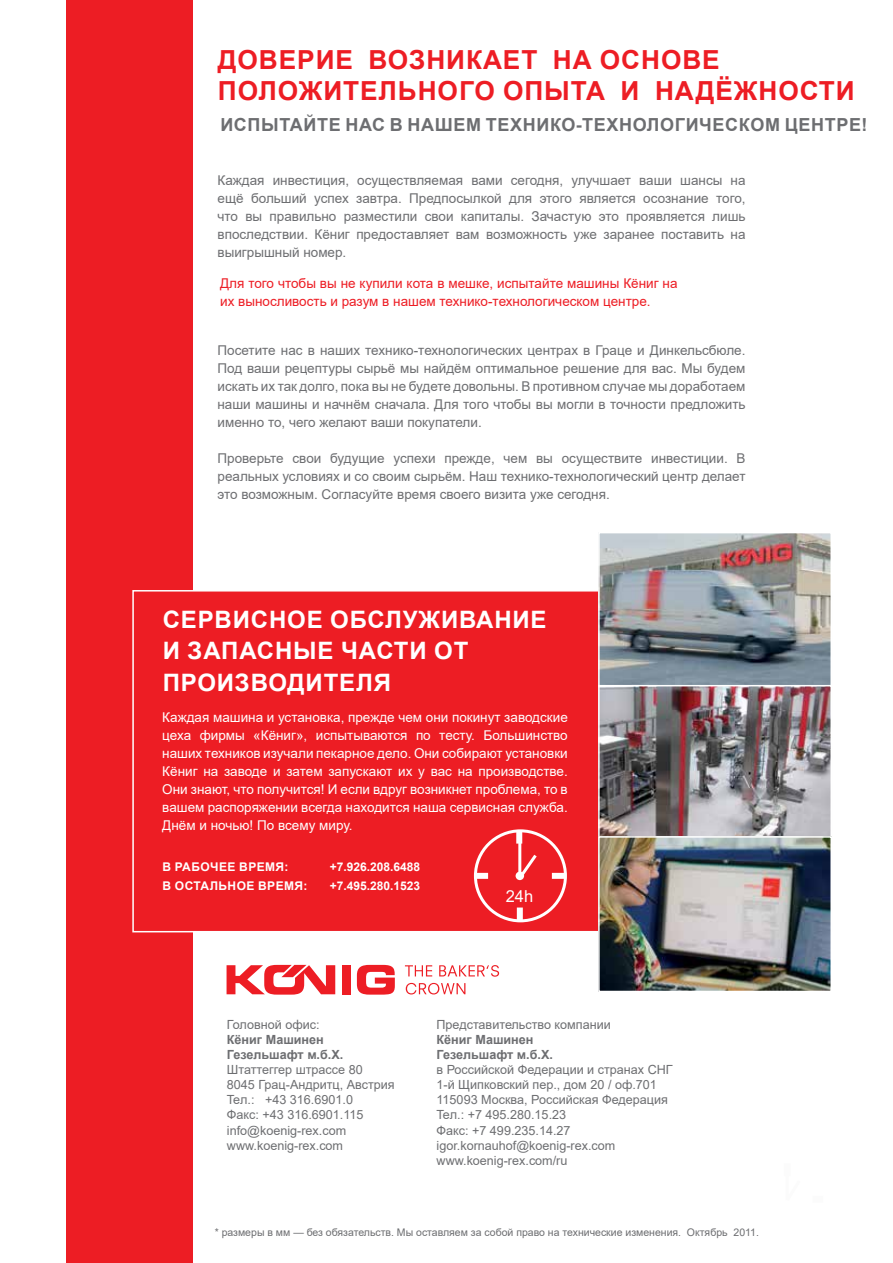
<style>
.page{position:relative;width:893px;height:1263px;background:#fff}
.page>*{position:absolute;margin:0;border:0;box-sizing:border-box;transform-origin:0 0}
.t1{font:700 26.25px/31.5px "Arial";letter-spacing:.035em;color:#ed1d24}
.t2{font:700 24px/31.5px "Arial";letter-spacing:.035em;color:#fff}
.t3{font:700 18px "Arial";letter-spacing:.035em;color:#6d6e71}
.t4{font:16.5px "Arial";color:#fff}
.t5{font:13.5px/18px "Arial";color:#6d6e71;text-align:justify}
.t6{font:13.5px/18px "Arial";color:#fff;text-align:justify}
.t7{font:13.5px/18px "Arial";color:#ed1d24}
.t8{font:12.6px/15.1px "Arial";color:#6d6e71}
.t9{font:700 12.6px/15.1px "Arial";color:#6d6e71}
.t10{font:700 12px "Arial";letter-spacing:.035em;color:#fff}
.t11{font:700 12px "Arial";color:#fff}
.t12{font:10.5px "Arial";color:#6d6e71}
</style>
<div class="page">
<div style="left:812px;top:1196px;width:11px;height:6px;background:#fbfbfb"></div>
<hr style="left:785px;top:1174px;width:3px;height:26px;background:#fbfbfb">
<div style="left:784px;top:1163px;width:7px;height:13px;background:#fbfbfb"></div>
<div style="left:67px;top:0;width:126px;height:1263px;background:#ed1d24"></div>
<div style="left:132px;top:590px;width:701px;height:342px;background:#ed1d24;border:2px solid #fff"></div>
<img style="left:601px;top:535px;width:228px;height:301px">
<div style="left:598px;top:532px;width:234px;height:154px;border:2px solid #fff"></div>
<div style="left:474px;top:829px;width:93px;height:93px;border:3px solid #fff;border-radius:50%"></div>
<div style="left:475px;top:873px;width:13px;height:6px;background:#fff"></div>
<div style="left:552px;top:873px;width:13px;height:6px;background:#fff"></div>
<div style="left:516px;top:831px;width:6px;height:13px;background:#fff"></div>
<div style="left:517px;top:907px;width:6px;height:13px;background:#fff"></div>
<hr style="left:518px;top:840px;width:3px;height:36px;background:#fff">
<svg style="left:516px;top:851px;width:21px;height:30px"></svg>
<div style="left:598px;top:685px;width:234px;height:154px;border:2px solid #fff"></div>
<img style="left:601px;top:839px;width:228px;height:150px">
<div style="left:598px;top:836px;width:234px;height:156px;border:2px solid #fff"></div>
<div style="left:342px;top:965px;width:9px;height:29px;background:#ed1d24"></div>
<svg style="left:357px;top:965px;width:38px;height:30px"></svg>
<svg style="left:227px;top:965px;width:108px;height:30px"></svg>
<svg style="left:405px;top:965px;width:27px;height:11px"></svg>
<svg style="left:439px;top:965px;width:60px;height:12px"></svg>
<svg style="left:406px;top:983px;width:59px;height:11px"></svg>
<h1 class="t1" style="left:218px;top:44px;width:638px">ДОВЕРИЕ ВОЗНИКАЕТ НА ОСНОВЕ<br>ПОЛОЖИТЕЛЬНОГО ОПЫТА И НАДЁЖНОСТИ</h1>
<h3 class="t3" style="left:220px;top:112px;width:648px">ИСПЫТАЙТЕ НАС В НАШЕМ ТЕХНИКО-ТЕХНОЛОГИЧЕСКОМ ЦЕНТРЕ!</h3>
<p class="t5" style="left:218px;top:171px;width:530px">Каждая инвестиция, осуществляемая вами сегодня, улучшает ваши шансы на ещё больший успех завтра. Предпосылкой для этого является осознание того, что вы правильно разместили свои капиталы. Зачастую это проявляется лишь впоследствии. Кёниг предоставляет вам возможность уже заранее поставить на выигрышный номер.</p>
<p class="t7" style="left:220px;top:274px;width:459px">Для того чтобы вы не купили кота в мешке, испытайте машины Кёниг на их выносливость и разум в нашем технико-технологическом центре.</p>
<p class="t5" style="left:218px;top:341px;width:530px">Посетите нас в наших технико-технологических центрах в Граце и Динкельсбюле.<br>Под ваши рецептуры сырьё мы найдём оптимальное решение для вас. Мы будем искать их так долго, пока вы не будете довольны. В противном случае мы доработаем наши машины и начнём сначала. Для того чтобы вы могли в точности предложить именно то, чего желают ваши покупатели.</p>
<p class="t5" style="left:218px;top:449px;width:530px">Проверьте свои будущие успехи прежде, чем вы осуществите инвестиции. В реальных условиях и со своим сырьём. Наш технико-технологический центр делает это возможным. Согласуйте время своего визита уже сегодня.</p>
<h2 class="t2" style="left:163px;top:604px;width:385px">СЕРВИСНОЕ ОБСЛУЖИВАНИЕ<br>И ЗАПАСНЫЕ ЧАСТИ ОТ<br>ПРОИЗВОДИТЕЛЯ</h2>
<p class="t6" style="left:162px;top:708px;width:407px">Каждая машина и установка, прежде чем они покинут заводские цеха фирмы «Кёниг», испытываются по тесту. Большинство наших техников изучали пекарное дело. Они собирают установки Кёниг на заводе и затем запускают их у вас на производстве.<br>Они знают, что получится! И если вдруг возникнет проблема, то в вашем распоряжении всегда находится наша сервисная служба.<br>Днём и ночью! По всему миру.</p>
<p class="t10" style="left:163px;top:858px;width:127px">В РАБОЧЕЕ ВРЕМЯ:</p>
<p class="t11" style="left:330px;top:858px;width:92px">+7.926.208.6488</p>
<p class="t10" style="left:163px;top:877px;width:146px">В ОСТАЛЬНОЕ ВРЕМЯ:</p>
<p class="t11" style="left:330px;top:877px;width:92px">+7.495.280.1523</p>
<p class="t4" style="left:506px;top:884px;width:29px">24h</p>
<p class="t8" style="left:227px;top:1016px;width:94px">Головной офис:</p>
<p class="t9" style="left:227px;top:1032px;width:118px">Кёниг Машинен<br>Гезельшафт м.б.Х.</p>
<p class="t8" style="left:227px;top:1062px;width:169px">Штаттеггер штрассе 80<br>8045 Грац-Андритц, Австрия<br>Teл.: +43 316.6901.0<br>Факс: +43 316.6901.115 info@koenig-rex.com www.koenig-rex.com</p>
<p class="t8" style="left:437px;top:1016px;width:176px">Представительство компании</p>
<p class="t9" style="left:437px;top:1032px;width:118px">Кёниг Машинен<br>Гезельшафт м.б.Х.</p>
<p class="t8" style="left:437px;top:1062px;width:238px">в Российской Федерации и странах СНГ<br>1-й Щипковский пер., дом 20 / оф.701<br>115093 Москва, Российская Федерация<br>Teл.: +7 495.280.15.23<br>Факс: +7 499.235.14.27 igor.kornauhof@koenig-rex.com www.koenig-rex.com/ru</p>
<p class="t12" style="left:215px;top:1224px;width:546px">* размеры в мм — без обязательств. Мы оставляем за собой право на технические изменения. Октябрь 2011.</p>
</div>
